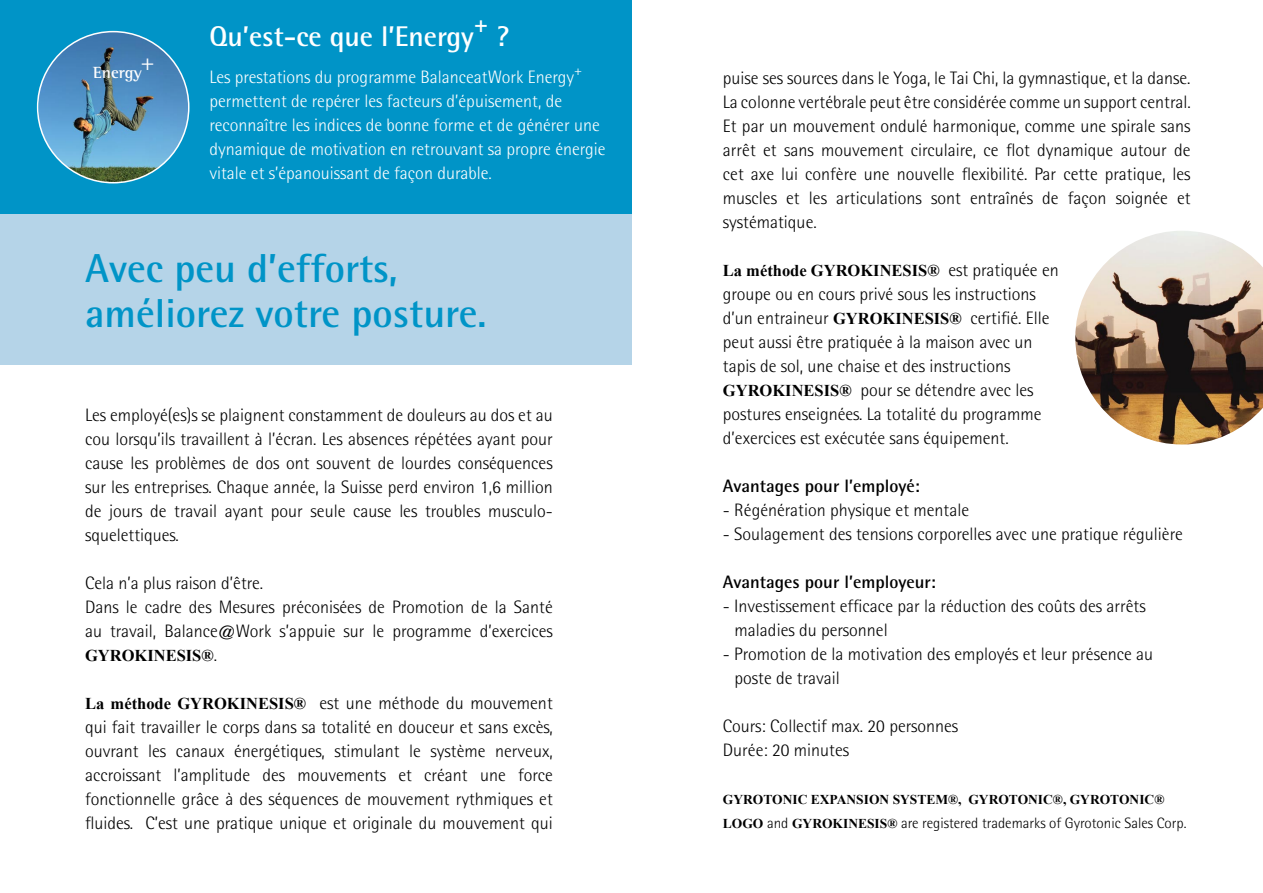
<style>
.page{position:relative;width:1263px;height:893px;background:#fff}
.page>*{position:absolute;margin:0;border:0;box-sizing:border-box;transform-origin:0 0}
.t1{font:700 40.5px/45px "Rotis Semi Sans";color:#0094c7}
.t2{font:700 28.5px "Rotis Semi Sans";color:#fff}
.t3{font:700 24.45px "Rotis Semi Sans";color:#fff}
.t4{font:300 18px/24px "Rotis Semi Sans";color:#000}
.t5{font:300 18px/24px "Rotis Semi Sans";color:#fff}
.t6{font:700 18px "Rotis Semi Sans";color:#000}
.t7{font:700 16.5px "Times New Roman";color:#000}
.t8{font:700 16.5px "Rotis Semi Serif";color:#fff}
.t9{font:300 15px "Rotis Semi Sans";color:#000}
.t10{font:700 13.5px "Times New Roman";color:#000}
.s1{font-family:"Rotis Semi Sans";font-weight:300;font-size:18px}
.s2{font-family:"Times New Roman";font-weight:700;font-size:16.5px}
.s3{font-family:"Times New Roman";font-weight:700;font-size:13.5px}
</style>
<div class="page">
<div style="left:0;top:0;width:631px;height:214px;background:#0094c7"></div>
<img style="left:38px;top:32px;width:150px;height:151px">
<div style="left:0;top:214px;width:631px;height:150px;background:#b5d4e8"></div>
<img style="left:1075px;top:231px;width:188px;height:213px">
<p class="t8" style="left:93px;top:62px;width:63px">Energy<sup>+</sup></p>
<h2 class="t2" style="left:209px;top:18px;width:266px">Qu’est-ce que l’Energy</h2>
<h3 class="t3" style="left:474px;top:8px;width:16px">+</h3>
<h2 class="t2" style="left:497px;top:18px;width:14px">?</h2>
<p class="t5" style="left:209px;top:65px;width:398px">Les prestations du programme BalanceatWork Energy<sup>+ </sup>permettent de repérer les facteurs d’épuisement, de reconnaître les indices de bonne forme et de générer une dynamique de motivation en retrouvant sa propre énergie vitale et s’épanouissant de façon durable.</p>
<h1 class="t1" style="left:85px;top:245px;width:403px">Avec peu d’efforts, améliorez votre posture.</h1>
<p class="t4" style="left:85px;top:402px;width:469px;text-align:justify">Les employé(es)s se plaignent constamment de douleurs au dos et au cou lorsqu’ils travaillent à l’écran. Les absences répétées ayant pour cause les problèmes de dos ont souvent de lourdes conséquences sur les entreprises. Chaque année, la Suisse perd environ 1,6 million de jours de travail ayant pour seule cause les troubles musculo&shy;squelettiques.</p>
<p class="t4" style="left:85px;top:570px;width:469px">Cela n’a plus raison d’être.<br>Dans le cadre des Mesures préconisées de Promotion de la Santé au travail, Balance@Work s’appuie sur le programme d’exercices</p>
<p class="t7" style="left:85px;top:644px;width:134px">GYROKINESIS®<span class="s1">.</span></p>
<p class="t4" style="left:85px;top:690px;width:469px;text-align:justify"><span class="s2">La méthode GYROKINESIS®</span> est une méthode du mouvement qui fait travailler le corps dans sa totalité en douceur et sans excès, ouvrant les canaux énergétiques, stimulant le système nerveux, accroissant l’amplitude des mouvements et créant une force fonctionnelle grâce à des séquences de mouvement rythmiques et fluides. C’est une pratique unique et originale du mouvement qui</p>
<p class="t4" style="left:723px;top:66px;width:469px;text-align:justify">puise ses sources dans le Yoga, le Tai Chi, la gymnastique, et la danse.<br>La colonne vertébrale peut être considérée comme un support central.<br>Et par un mouvement ondulé harmonique, comme une spirale sans arrêt et sans mouvement circulaire, ce flot dynamique autour de cet axe lui confère une nouvelle flexibilité. Par cette pratique, les muscles et les articulations sont entraînés de façon soignée et systématique.</p>
<p class="t7" style="left:723px;top:259px;width:337px">La méthode GYROKINESIS® <span class="s1">est pratiquée en</span></p>
<p class="t4" style="left:723px;top:282px;width:328px">groupe ou en cours privé sous les instructions d’un entraineur <span class="s2">GYROKINESIS®</span> certifié. Elle peut aussi être pratiquée à la maison avec un tapis de sol, une chaise et des instructions <span class="s2">GYROKINESIS®</span> pour se détendre avec les postures enseignées. La totalité du programme d’exercices est exécutée sans équipement.</p>
<p class="t6" style="left:723px;top:475px;width:198px">Avantages pour l’employé:</p>
<p class="t4" style="left:723px;top:498px;width:248px">- Régénération physique et mentale</p>
<p class="t4" style="left:723px;top:522px;width:461px">- Soulagement des tensions corporelles avec une pratique régulière</p>
<p class="t6" style="left:723px;top:571px;width:214px">Avantages pour l’employeur:</p>
<p class="t4" style="left:735px;top:594px;width:413px;text-indent:-12px">- Investissement efficace par la réduction des coûts des arrêts maladies du personnel</p>
<p class="t4" style="left:735px;top:642px;width:420px;text-indent:-12px">- Promotion de la motivation des employés et leur présence au poste de travail</p>
<p class="t4" style="left:723px;top:714px;width:237px">Cours: Collectif max. 20 personnes<br>Durée: 20 minutes</p>
<p class="t10" style="left:723px;top:790px;width:443px">GYROTONIC EXPANSION SYSTEM®, GYROTONIC®, GYROTONIC®</p>
<p class="t9" style="left:723px;top:814px;width:465px"><span class="s3">LOGO</span> and <span class="s3">GYROKINESIS®</span> are registered trademarks of Gyrotonic Sales Corp.</p>
</div>
